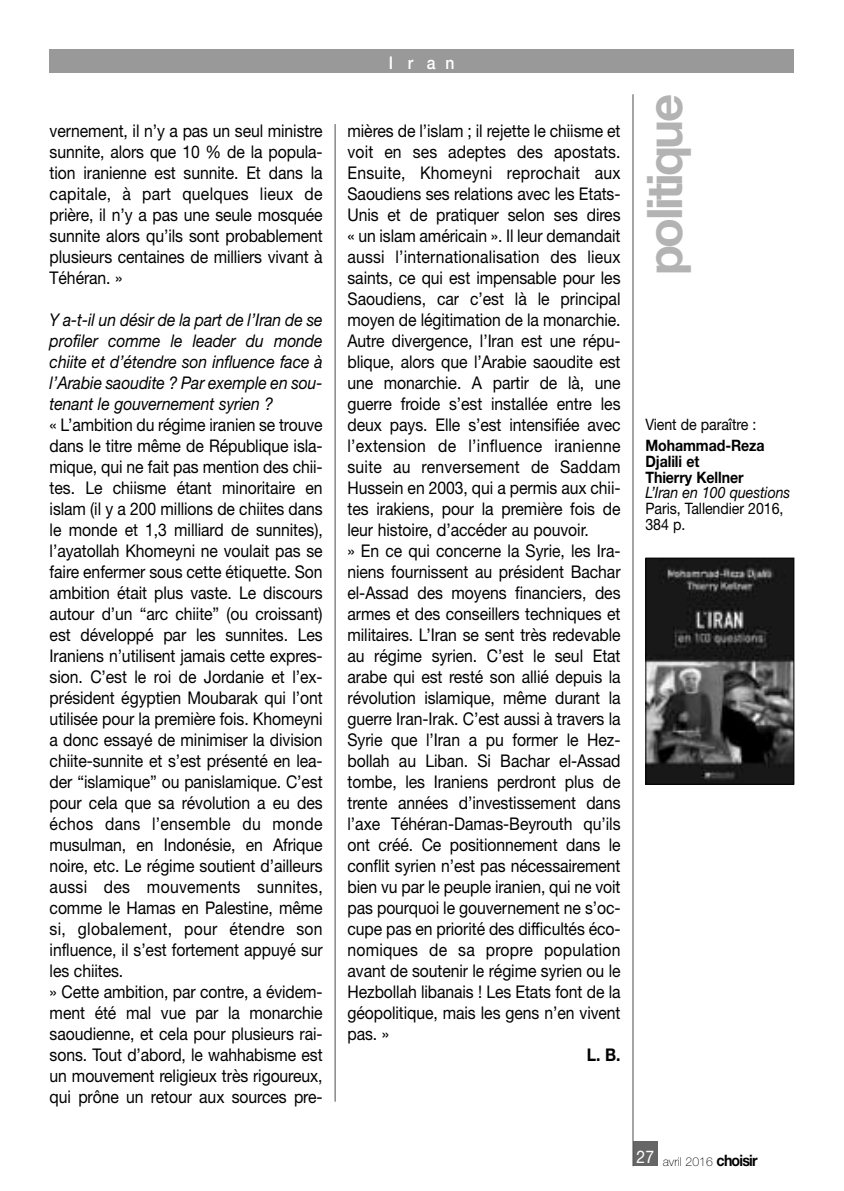
<style>
.page{position:relative;width:844px;height:1191px;background:#fff}
.page>*{position:absolute;margin:0;border:0;box-sizing:border-box;transform-origin:0 0}
.t1{font:700 49px "Helvetica Neue";letter-spacing:-.055em;color:#b3b3b3}
.t2{font:17.5px/21px "Helvetica Neue";letter-spacing:-.005em;color:#000;scale:.9 1}
.t3{font:italic 17.5px/21px "Helvetica Neue";letter-spacing:-.005em;color:#000;text-align:justify;scale:.9 1}
.t4{font:500 17.5px "Helvetica Neue";color:#fff;scale:.9 1}
.t5{font:700 17.5px "Helvetica Neue";color:#000;scale:.9 1}
.t6{font:17.5px "Helvetica Neue";color:#fff;scale:.9 1}
.t7{font:15.75px/15.8px "Helvetica Neue";letter-spacing:-.005em;color:#000;scale:.9 1}
.t8{font:700 15.75px/15.8px "Helvetica Neue";letter-spacing:-.005em;color:#000;scale:.9 1}
.t9{font:italic 15.75px "Helvetica Neue";letter-spacing:-.005em;color:#000;scale:.9 1}
.t10{font:100 12.25px "Helvetica Neue";color:#000}
.s1{font-weight:700;font-size:15.75px}
</style>
<div class="page">
<div style="left:50px;top:50px;width:744px;height:23px;background:#999"></div>
<hr style="left:334px;top:124px;width:1px;height:977px;background:#4d4d4d">
<div style="left:632px;top:1141px;width:25px;height:25px;background:#666"></div>
<hr style="left:632px;top:94px;width:1px;height:1072px;background:#4d4d4d">
<img style="left:647px;top:559px;width:145px;height:223px">
<div style="left:645px;top:557px;width:149px;height:227px;border:1px solid #000"></div>
<p class="t2" style="left:50px;top:121px;width:305px;text-align:justify">vernement, il n’y a pas un seul ministre sunnite, alors que 10 % de la popula&shy;tion iranienne est sunnite. Et dans la capitale, à part quelques lieux de prière, il n’y a pas une seule mosquée sunnite alors qu’ils sont probablement plusieurs centaines de milliers vivant à Téhéran. »</p>
<p class="t3" style="left:50px;top:310px;width:305px">Y a-t-il un désir de la part de l’Iran de se profiler comme le leader du monde chiite et d’étendre son influence face à l’Arabie saoudite ? Par exemple en sou&shy;tenant le gouvernement syrien ?</p>
<p class="t2" style="left:50px;top:415px;width:305px">« L’ambition du régime iranien se trouve dans le titre même de République isla&shy;mique, qui ne fait pas mention des chii&shy;tes. Le chiisme étant minoritaire en islam (il y a 200 millions de chiites dans le monde et 1,3 milliard de sunnites), l’ayatollah Khomeyni ne voulait pas se faire enfermer sous cette étiquette. Son ambition était plus vaste. Le discours autour d’un “arc chiite” (ou croissant) est développé par les sunnites. Les Iraniens n’utilisent jamais cette expres&shy;sion. C’est le roi de Jordanie et l’ex&shy;président égyptien Moubarak qui l’ont utilisée pour la première fois. Khomeyni a donc essayé de minimiser la division chiite-sunnite et s’est présenté en lea&shy;der “islamique” ou panislamique. C’est pour cela que sa révolution a eu des échos dans l’ensemble du monde musulman, en Indonésie, en Afrique noire, etc. Le régime soutient d’ailleurs aussi des mouvements sunnites, comme le Hamas en Palestine, même si, globalement, pour étendre son influence, il s’est fortement appuyé sur les chiites.<br>» Cette ambition, par contre, a évidem&shy;ment été mal vue par la monarchie saoudienne, et cela pour plusieurs rai&shy;sons. Tout d’abord, le wahhabisme est un mouvement religieux très rigoureux, qui prône un retour aux sources pre-</p>
<p class="t4" style="left:389px;top:49px;width:75px">Iran</p>
<p class="t2" style="left:347px;top:121px;width:305px">mières de l’islam ; il rejette le chiisme et voit en ses adeptes des apostats.<br>Ensuite, Khomeyni reprochait aux Saoudiens ses relations avec les Etats-Unis et de pratiquer selon ses dires « un islam américain ». Il leur demandait aussi l’internationalisation des lieux saints, ce qui est impensable pour les Saoudiens, car c’est là le principal moyen de légitimation de la monarchie.<br>Autre divergence, l’Iran est une répu&shy;blique, alors que l’Arabie saoudite est une monarchie. A partir de là, une guerre froide s’est installée entre les deux pays. Elle s’est intensifiée avec l’extension de l’influence iranienne suite au renversement de Saddam Hussein en 2003, qui a permis aux chii&shy;tes irakiens, pour la première fois de leur histoire, d’accéder au pouvoir.<br>» En ce qui concerne la Syrie, les Ira&shy;niens fournissent au président Bachar el-Assad des moyens financiers, des armes et des conseillers techniques et militaires. L’Iran se sent très redevable au régime syrien. C’est le seul Etat arabe qui est resté son allié depuis la révolution islamique, même durant la guerre Iran-Irak. C’est aussi à travers la Syrie que l’Iran a pu former le Hez&shy;bollah au Liban. Si Bachar el-Assad tombe, les Iraniens perdront plus de trente années d’investissement dans l’axe Téhéran-Damas-Beyrouth qu’ils ont créé. Ce positionnement dans le conflit syrien n’est pas nécessairement bien vu par le peuple iranien, qui ne voit pas pourquoi le gouvernement ne s’oc&shy;cupe pas en priorité des difficultés éco&shy;nomiques de sa propre population avant de soutenir le régime syrien ou le Hezbollah libanais ! Les Etats font de la géopolitique, mais les gens n’en vivent pas. »</p>
<p class="t5" style="left:586px;top:1048px;width:39px">L. B.</p>
<h1 class="t1" style="left:620px;top:275px;width:182px;rotate:-90deg">politique</h1>
<p class="t7" style="left:645px;top:418px;width:125px">Vient de paraître :</p>
<p class="t8" style="left:645px;top:439px;width:134px">Mohammad-Reza<br>Djalili et<br>Thierry Kellner</p>
<p class="t9" style="left:645px;top:487px;width:162px">L’Iran en 100 questions</p>
<p class="t7" style="left:645px;top:502px;width:155px">Paris, Tallendier 2016,<br>384 p.</p>
<p class="t6" style="left:636px;top:1150px;width:21px">27</p>
<p class="t10" style="left:662px;top:1157px;width:96px">avril 2016 <span class="s1">choisir</span></p>
</div>
